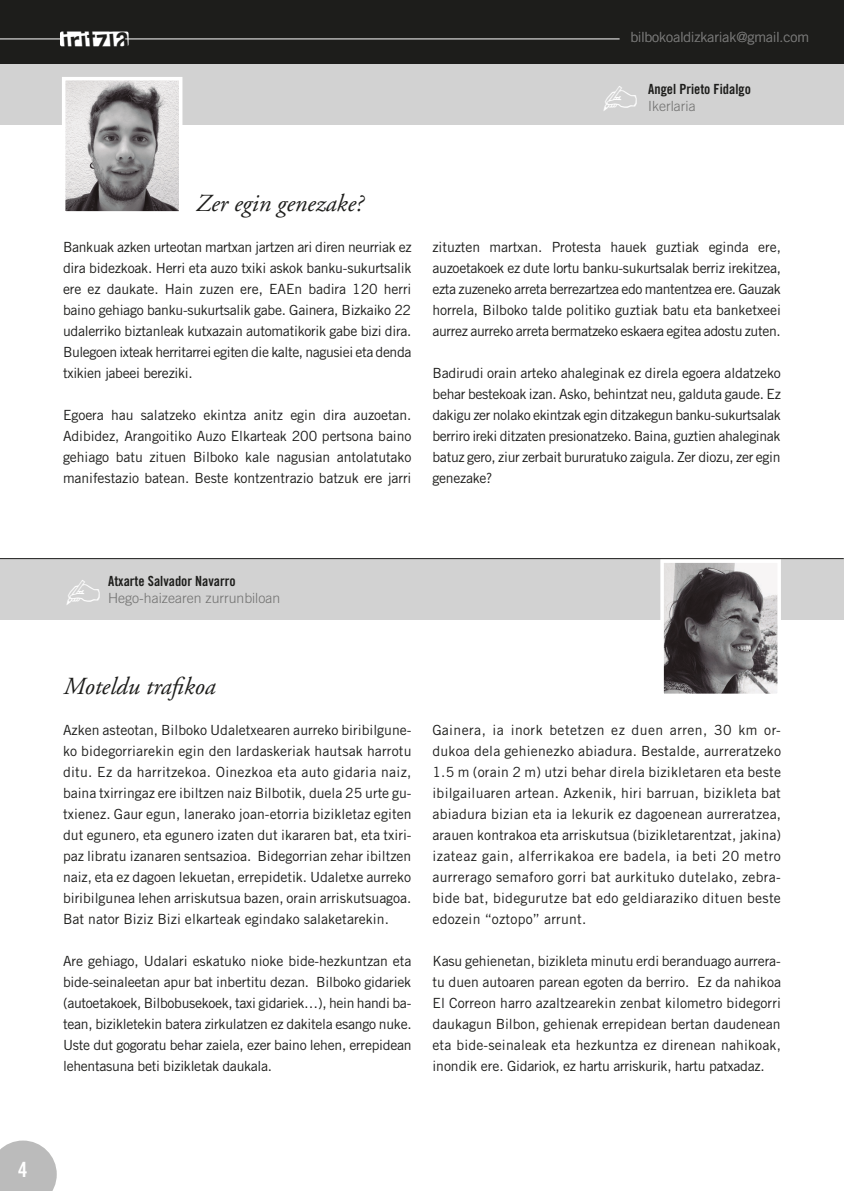
<style>
.page{position:relative;width:844px;height:1191px;background:#fff}
.page>*{position:absolute;margin:0;border:0;box-sizing:border-box;transform-origin:0 0}
.t1{font:31.5px "Trade Gothic LT Std Bd Cn 20";color:#1d1d1b}
.t2{font:italic 24.5px "Adobe Garamond";color:#1d1d1b}
.t3{font:21px "Trade Gothic LT Std Bd Cn 20";color:#fff}
.laburrak{font:14px/21px "Trade Gothic LT Std";letter-spacing:-.02em;color:#1d1d1b;text-align:justify}
.t4{font:300 14px "Trade Gothic LT Std";color:#70706f}
.t5{font:14px "Trade Gothic LT Std Bd Cn 20";color:#1d1d1b}
</style>
<div class="page">
<div style="left:0;top:0;width:843px;height:64px;background:#1d1d1b"></div>
<div style="left:60px;top:32px;width:68px;height:14px;background:#fff;border-radius:2px"></div>
<hr style="left:0;top:39px;width:63px;height:1px;background:#fff">
<hr style="left:125px;top:39px;width:494px;height:1px;background:#fff">
<div style="left:0;top:559px;width:843px;height:60px;background:#d2d2d2"></div>
<div style="left:0;top:64px;width:843px;height:60px;background:#d2d2d2"></div>
<hr style="left:0;top:558px;width:843px;height:1px;background:#1d1d1b">
<hr style="left:843px;top:0;width:1px;height:335px;background:#ccc800">
<img style="left:665px;top:564px;width:110px;height:128px">
<div style="left:660px;top:559px;width:120px;height:138px;border:4px solid #fff"></div>
<img style="left:67px;top:82px;width:110px;height:128px">
<div style="left:62px;top:77px;width:120px;height:138px;border:4px solid #fff"></div>
<svg style="left:0;top:1140px;width:57px;height:51px;background:#c3c3c3"></svg>
<h3 class="t3" style="left:18px;top:1157px;width:11px">4</h3>
<p class="t1" style="left:61px;top:24px;width:68px;rotate:-4deg">iritzia</p>
<p class="t4" style="left:630px;top:28px;width:180px">bilbokoaldizkariak@gmail.com</p>
<p class="t5" style="left:648px;top:81px;width:104px">Angel Prieto Fidalgo</p>
<p class="t4" style="left:648px;top:98px;width:49px">Ikerlaria</p>
<p class="t2" style="left:196px;top:190px;width:168px">Zer egin genezake?</p>
<p class="laburrak" style="left:63px;top:236px;width:350px">Bankuak azken urteotan martxan jartzen ari diren neurriak ez dira bidezkoak. Herri eta auzo txiki askok banku-sukurtsalik ere ez daukate. Hain zuzen ere, EAEn badira 120 herri baino gehiago banku-sukurtsalik gabe. Gainera, Bizkaiko 22 udalerriko biztanleak kutxazain automatikorik gabe bizi dira.<br>Bulegoen ixteak herritarrei egiten die kalte, nagusiei eta denda txikien jabeei bereziki.</p>
<p class="laburrak" style="left:63px;top:404px;width:350px">Egoera hau salatzeko ekintza anitz egin dira auzoetan.<br>Adibidez, Arangoitiko Auzo Elkarteak 200 pertsona baino gehiago batu zituen Bilboko kale nagusian antolatutako manifestazio batean. Beste kontzentrazio batzuk ere jarri</p>
<p class="laburrak" style="left:432px;top:236px;width:350px">zituzten martxan. Protesta hauek guztiak eginda ere, auzoetakoek ez dute lortu banku-sukurtsalak berriz irekitzea, ezta zuzeneko arreta berrezartzea edo mantentzea ere. Gauzak horrela, Bilboko talde politiko guztiak batu eta banketxeei aurrez aurreko arreta bermatzeko eskaera egitea adostu zuten.</p>
<p class="laburrak" style="left:432px;top:362px;width:350px">Badirudi orain arteko ahaleginak ez direla egoera aldatzeko behar bestekoak izan. Asko, behintzat neu, galduta gaude. Ez dakigu zer nolako ekintzak egin ditzakegun banku-sukurtsalak berriro ireki ditzaten presionatzeko. Baina, guztien ahaleginak batuz gero, ziur zerbait bururatuko zaigula. Zer diozu, zer egin genezake?</p>
<p class="t5" style="left:108px;top:572px;width:129px">Atxarte Salvador Navarro</p>
<p class="t4" style="left:108px;top:589px;width:173px">Hego-haizearen zurrunbiloan</p>
<p class="t2" style="left:64px;top:672px;width:153px">Moteldu trafikoa</p>
<p class="laburrak" style="left:63px;top:719px;width:350px">Azken asteotan, Bilboko Udaletxearen aurreko biribilgune&shy;ko bidegorriarekin egin den lardaskeriak hautsak harrotu ditu. Ez da harritzekoa. Oinezkoa eta auto gidaria naiz, baina txirringaz ere ibiltzen naiz Bilbotik, duela 25 urte gu&shy;txienez. Gaur egun, lanerako joan-etorria bizikletaz egiten dut egunero, eta egunero izaten dut ikararen bat, eta txiri&shy;paz libratu izanaren sentsazioa. Bidegorrian zehar ibiltzen naiz, eta ez dagoen lekuetan, errepidetik. Udaletxe aurreko biribilgunea lehen arriskutsua bazen, orain arriskutsuagoa.<br>Bat nator Biziz Bizi elkarteak egindako salaketarekin.</p>
<p class="laburrak" style="left:63px;top:950px;width:350px">Are gehiago, Udalari eskatuko nioke bide-hezkuntzan eta bide-seinaleetan apur bat inbertitu dezan. Bilboko gidariek (autoetakoek, Bilbobusekoek, taxi gidariek…), hein handi ba&shy;tean, bizikletekin batera zirkulatzen ez dakitela esango nuke.<br>Uste dut gogoratu behar zaiela, ezer baino lehen, errepidean lehentasuna beti bizikletak daukala.</p>
<p class="laburrak" style="left:432px;top:719px;width:350px">Gainera, ia inork betetzen ez duen arren, 30 km or&shy;dukoa dela gehienezko abiadura. Bestalde, aurreratzeko 1.5 m (orain 2 m) utzi behar direla bizikletaren eta beste ibilgailuaren artean. Azkenik, hiri barruan, bizikleta bat abiadura bizian eta ia lekurik ez dagoenean aurreratzea, arauen kontrakoa eta arriskutsua (bizikletarentzat, jakina) izateaz gain, alferrikakoa ere badela, ia beti 20 metro aurrerago semaforo gorri bat aurkituko dutelako, zebra&shy;bide bat, bidegurutze bat edo geldiaraziko dituen beste edozein “oztopo” arrunt.</p>
<p class="laburrak" style="left:432px;top:950px;width:350px">Kasu gehienetan, bizikleta minutu erdi beranduago aurrera&shy;tu duen autoaren parean egoten da berriro. Ez da nahikoa El Correon harro azaltzearekin zenbat kilometro bidegorri daukagun Bilbon, gehienak errepidean bertan daudenean eta bide-seinaleak eta hezkuntza ez direnean nahikoak, inondik ere. Gidariok, ez hartu arriskurik, hartu patxadaz.</p>
</div>
